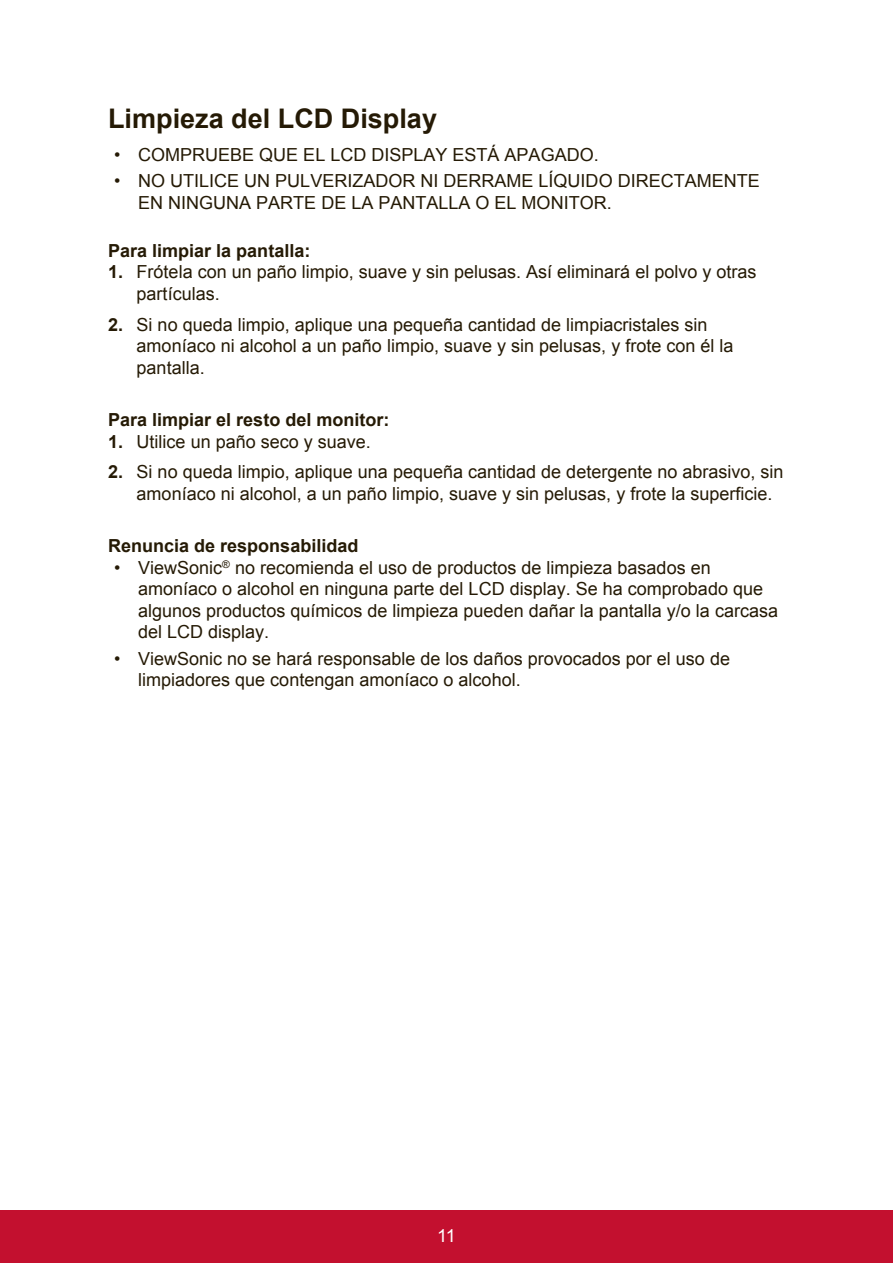
<style>
.page{position:relative;width:893px;height:1263px;background:#fff}
.page>*{position:absolute;margin:0;border:0;box-sizing:border-box;transform-origin:0 0}
.t1{font:700 27px "Arial";color:#251a05}
.t2{font:18px/21.6px "Arial";color:#251a05}
.t3{font:700 18px "Arial";color:#251a05}
.t4{font:18px "Arial";color:#fff}
.s1{font-weight:700}
</style>
<div class="page">
<div style="left:0;top:1210px;width:892px;height:53px;background:#c3102f"></div>
<h1 class="t1" style="left:108px;top:100px;width:330px">Limpieza del LCD Display</h1>
<p class="t2" style="left:114px;top:144px;width:486px">• COMPRUEBE QUE EL LCD DISPLAY ESTÁ APAGADO.</p>
<p class="t2" style="left:138px;top:170px;width:623px;text-indent:-24px">• NO UTILICE UN PULVERIZADOR NI DERRAME LÍQUIDO DIRECTAMENTE<br>EN NINGUNA PARTE DE LA PANTALLA O EL MONITOR.</p>
<p class="t3" style="left:108px;top:238px;width:204px">Para limpiar la pantalla:</p>
<p class="t2" style="left:136px;top:261px;width:621px;text-indent:-28px"><span class="s1">1.</span> Frótela con un paño limpio, suave y sin pelusas. Así eliminará el polvo y otras partículas.</p>
<p class="t2" style="left:136px;top:314px;width:598px;text-indent:-28px"><span class="s1">2.</span> Si no queda limpio, aplique una pequeña cantidad de limpiacristales sin amoníaco ni alcohol a un paño limpio, suave y sin pelusas, y frote con él la pantalla.</p>
<p class="t3" style="left:108px;top:408px;width:283px">Para limpiar el resto del monitor:</p>
<p class="t2" style="left:108px;top:431px;width:264px"><span class="s1">1.</span> Utilice un paño seco y suave.</p>
<p class="t2" style="left:136px;top:461px;width:648px;text-indent:-28px"><span class="s1">2.</span> Si no queda limpio, aplique una pequeña cantidad de detergente no abrasivo, sin amoníaco ni alcohol, a un paño limpio, suave y sin pelusas, y frote la superficie.</p>
<p class="t3" style="left:108px;top:534px;width:252px">Renuncia de responsabilidad</p>
<p class="t2" style="left:138px;top:557px;width:641px;text-indent:-24px">• ViewSonic<sup>®</sup> no recomienda el uso de productos de limpieza basados en amoníaco o alcohol en ninguna parte del LCD display. Se ha comprobado que algunos productos químicos de limpieza pueden dañar la pantalla y/o la carcasa del LCD display.</p>
<p class="t2" style="left:138px;top:647px;width:593px;text-indent:-24px">• ViewSonic no se hará responsable de los daños provocados por el uso de limpiadores que contengan amoníaco o alcohol.</p>
<p class="t4" style="left:437px;top:1223px;width:20px">11</p>
</div>
